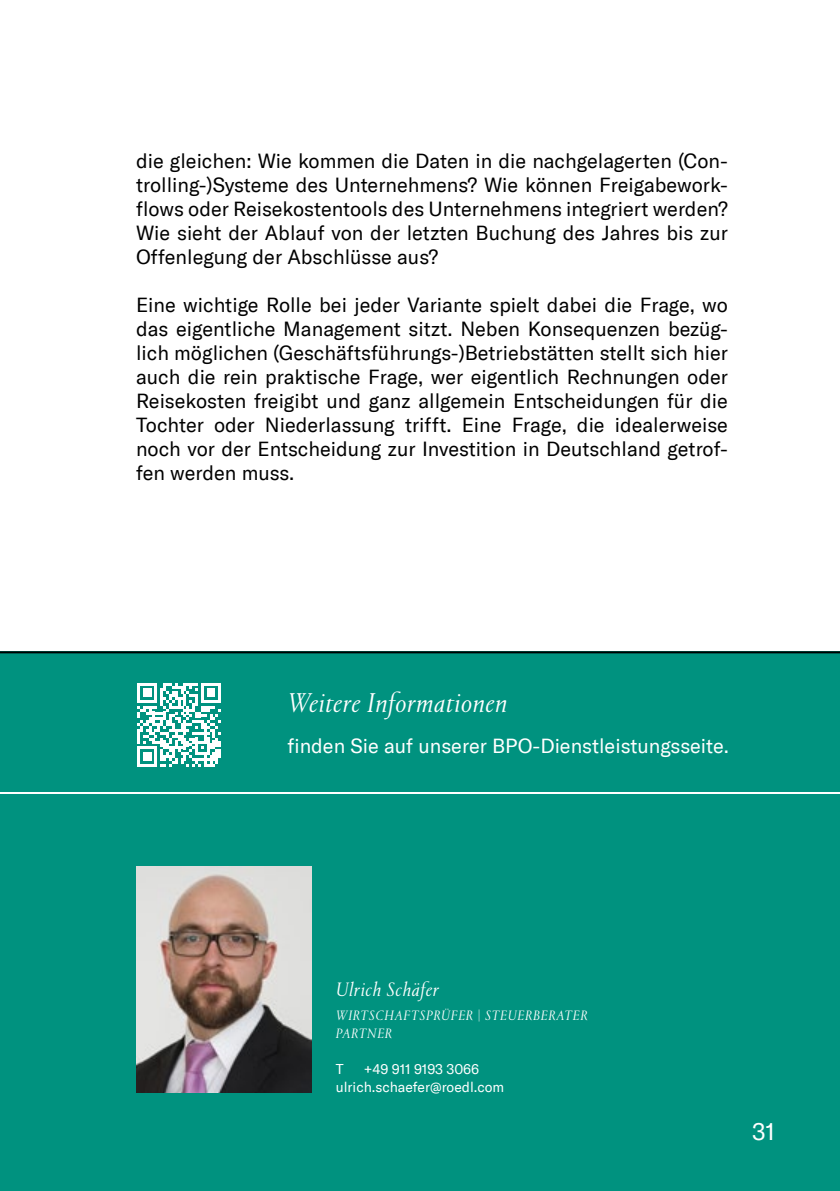
<style>
.page{position:relative;width:840px;height:1191px;background:#fff}
.page>*{position:absolute;margin:0;border:0;box-sizing:border-box;transform-origin:0 0}
.t1{font:italic 300 28px "Portrait TT";letter-spacing:.02em;color:#fff}
.t2{font:24px "GT America";color:#fff}
.t3{font:20px/24px "GT America";color:#000;text-align:justify}
.t4{font:20px "GT America";color:#fff}
.t5{font:italic 300 20px "Portrait TT";letter-spacing:.03em;color:#fff}
.t6{font:14px/18px "GT America";color:#fff;text-align:center}
.t7{font:italic 300 14px/18px "Portrait TT";letter-spacing:.06em;color:#fff}
</style>
<div class="page">
<div style="left:0;top:651px;width:839px;height:540px;background:#00927f"></div>
<img style="left:136px;top:866px;width:175px;height:226px">
<hr style="left:0;top:651px;width:839px;height:2px;background:#000">
<hr style="left:0;top:792px;width:839px;height:2px;background:#fff">
<svg style="left:137px;top:683px;width:84px;height:83px"></svg>
<p class="t3" style="left:136px;top:149px;width:593px">die gleichen: Wie kommen die Daten in die nachgelagerten (Con&shy;trolling-)Systeme des Unternehmens? Wie können Freigabework&shy;flows oder Reisekostentools des Unternehmens integriert werden?<br>Wie sieht der Ablauf von der letzten Buchung des Jahres bis zur Offenlegung der Abschlüsse aus?</p>
<p class="t3" style="left:136px;top:293px;width:593px">Eine wichtige Rolle bei jeder Variante spielt dabei die Frage, wo das eigentliche Management sitzt. Neben Konsequenzen bezüg&shy;lich möglichen (Geschäftsführungs-)Betriebstätten stellt sich hier auch die rein praktische Frage, wer eigentlich Rechnungen oder Reisekosten freigibt und ganz allgemein Entscheidungen für die Tochter oder Niederlassung trifft. Eine Frage, die idealerweise noch vor der Entscheidung zur Investition in Deutschland getrof&shy;fen werden muss.</p>
<h1 class="t1" style="left:287px;top:684px;width:221px">Weitere Informationen</h1>
<p class="t4" style="left:287px;top:734px;width:442px">finden Sie auf unserer BPO-Dienstleistungsseite.</p>
<p class="t5" style="left:335px;top:976px;width:105px">Ulrich Schäfer</p>
<p class="t7" style="left:335px;top:1006px;width:253px">WIRTSCHAFTSPRÜFER | STEUERBERATER<br>PARTNER</p>
<p class="t6" style="left:335px;top:1060px;width:9px">T</p>
<p class="t6" style="left:335px;top:1060px;width:170px">+49 911 9193 3066 ulrich.schaefer@roedl.com</p>
<p class="t2" style="left:751px;top:1117px;width:25px">31</p>
</div>
